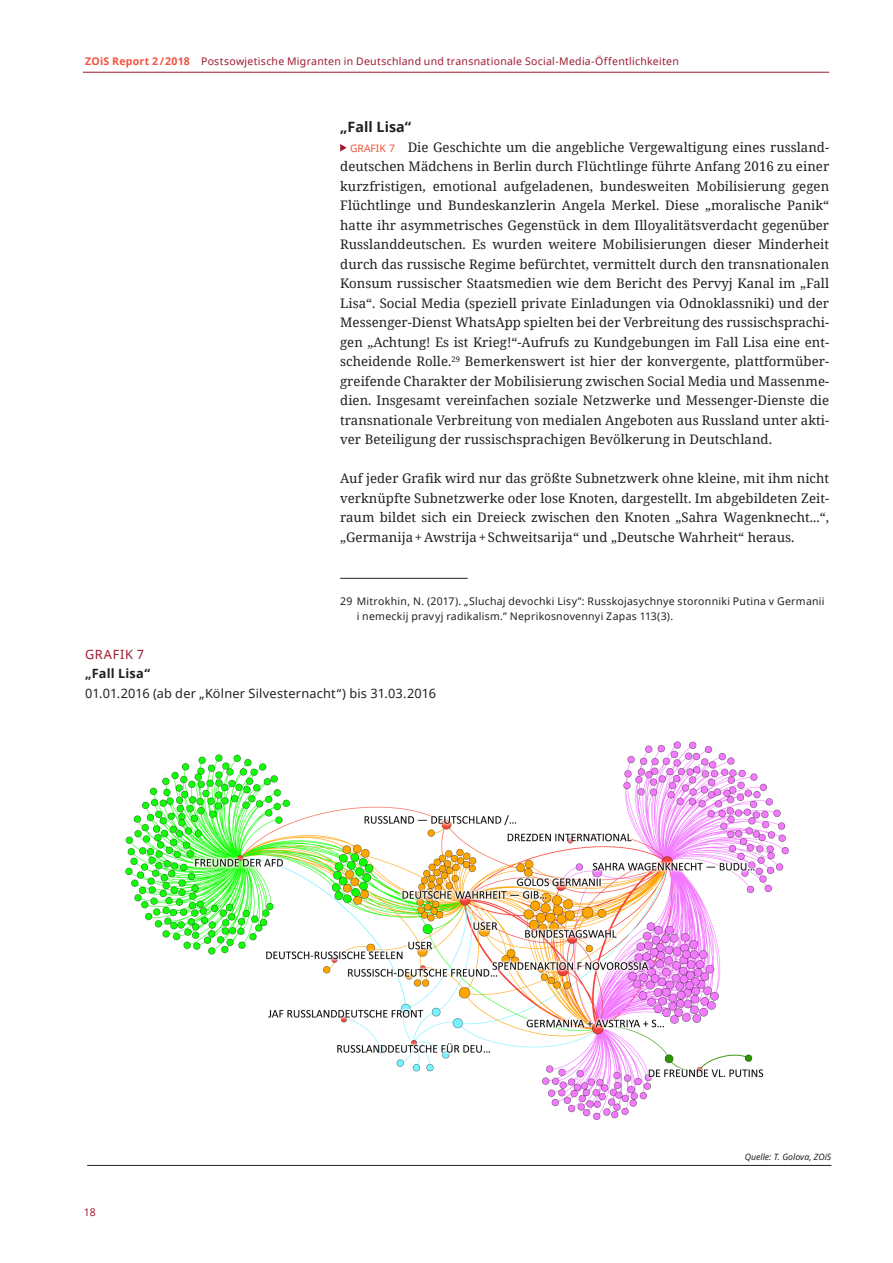
<style>
.page{position:relative;width:893px;height:1263px;background:#fff}
.page>*{position:absolute;margin:0;border:0;box-sizing:border-box;transform-origin:0 0}
.Headline_3{font:700 14.25px "Noto Sans";letter-spacing:.005em;color:#231f20}
.Fließtext{font:13.2px/19.5px "Noto Serif";letter-spacing:.005em;color:#231f20;text-align:justify}
.Grafik_Headline{font:12.75px "Noto Sans";letter-spacing:.015em;color:#231f20}
.Grafik_Headline-2{font:700 12.75px "Noto Sans";letter-spacing:.015em;color:#231f20}
.Grafik_Figure{font:12.75px "Noto Sans";letter-spacing:.055em;color:#9c1a30}
.Fußnote{font:10.5px/14.2px "Noto Sans";letter-spacing:.025em;color:#231f20}
.t1{font:10.5px "Noto Sans";letter-spacing:.025em;color:#9c1a30}
.Fließtext-2{font:italic 8.7px "Noto Sans";color:#231f20}
.s1{font-weight:700;color:#f0523e}
.s2{font-family:"Noto Sans";font-size:10.2px}
.s3{font-family:"Noto Sans";font-size:10.2px;color:#f0523e}
</style>
<div class="page">
<hr style="left:83px;top:72px;width:746px;height:1px;background:#9c1a30">
<img style="left:125px;top:741px;width:664px;height:379px">
<svg style="left:340px;top:144px;width:7px;height:8px"></svg>
<hr style="left:340px;top:578px;width:128px;height:1px;background:#231f20">
<hr style="left:87px;top:1165px;width:744px;height:1px;background:#231f20">
<p class="t1" style="left:85px;top:54px;width:595px"><span class="s1">ZOiS Report 2 /2018</span> Postsowjetische Migranten in Deutschland und transnationale Social-Media-Öffentlichkeiten</p>
<p class="Headline_3" style="left:340px;top:117px;width:72px">„Fall Lisa“</p>
<p class="Fließtext" style="left:340px;top:136px;width:490px;text-indent:10px"><span class="s2">-</span><span class="s3">GRAFIK 7</span> Die Geschichte um die angebliche Vergewaltigung eines russland&shy;deutschen Mädchens in Berlin durch Flüchtlinge führte Anfang 2016 zu einer kurzfristigen, emotional aufgeladenen, bundesweiten Mobilisierung gegen Flüchtlinge und Bundeskanzlerin Angela Merkel. Diese „moralische Panik“ hatte ihr asymmetrisches Gegenstück in dem Illoyalitätsverdacht gegenüber Russlanddeutschen. Es wurden weitere Mobilisierungen dieser Minderheit durch das russische Regime befürchtet, vermittelt durch den transnationalen Konsum russischer Staatsmedien wie dem Bericht des Pervyj Kanal im „Fall Lisa“. Social Media (speziell private Einladungen via Odnoklassniki) und der Messenger-Dienst WhatsApp spielten bei der Verbreitung des russischsprachi&shy;gen „Achtung! Es ist Krieg!“-Aufrufs zu Kundgebungen im Fall Lisa eine ent&shy;scheidende Rolle.<sup>29</sup> Bemerkenswert ist hier der konvergente, plattformüber&shy;greifende Charakter der Mobilisierung zwischen Social Media und Massenme&shy;dien. Insgesamt vereinfachen soziale Netzwerke und Messenger-Dienste die transnationale Verbreitung von medialen Angeboten aus Russland unter akti&shy;ver Beteiligung der russischsprachigen Bevölkerung in Deutschland.</p>
<p class="Fließtext" style="left:340px;top:468px;width:491px">Auf jeder Grafik wird nur das größte Subnetzwerk ohne kleine, mit ihm nicht verknüpfte Subnetzwerke oder lose Knoten, dargestellt. Im abgebildeten Zeit&shy;raum bildet sich ein Dreieck zwischen den Knoten „Sahra Wagenknecht...“, „Germanija+Awstrija+Schweitsarija“ und „Deutsche Wahrheit“ heraus.</p>
<p class="Fußnote" style="left:357px;top:594px;width:469px;text-indent:-17px">29 Mitrokhin, N. (2017). „Sluchaj devochki Lisy”: Russkojasychnye storonniki Putina v Germanii i nemeckij pravyj radikalism.” Neprikosnovennyi Zapas 113(3).</p>
<p class="Grafik_Figure" style="left:85px;top:645px;width:61px">GRAFIK 7</p>
<p class="Grafik_Headline-2" style="left:85px;top:664px;width:66px">„Fall Lisa“</p>
<p class="Grafik_Headline" style="left:85px;top:684px;width:352px">01.01.2016 (ab der „Kölner Silvesternacht“) bis 31.03.2016</p>
<p class="t1" style="left:84px;top:1205px;width:13px">18</p>
<p class="Fließtext-2" style="left:745px;top:1151px;width:88px">Quelle: T. Golova, ZOiS</p>
</div>
